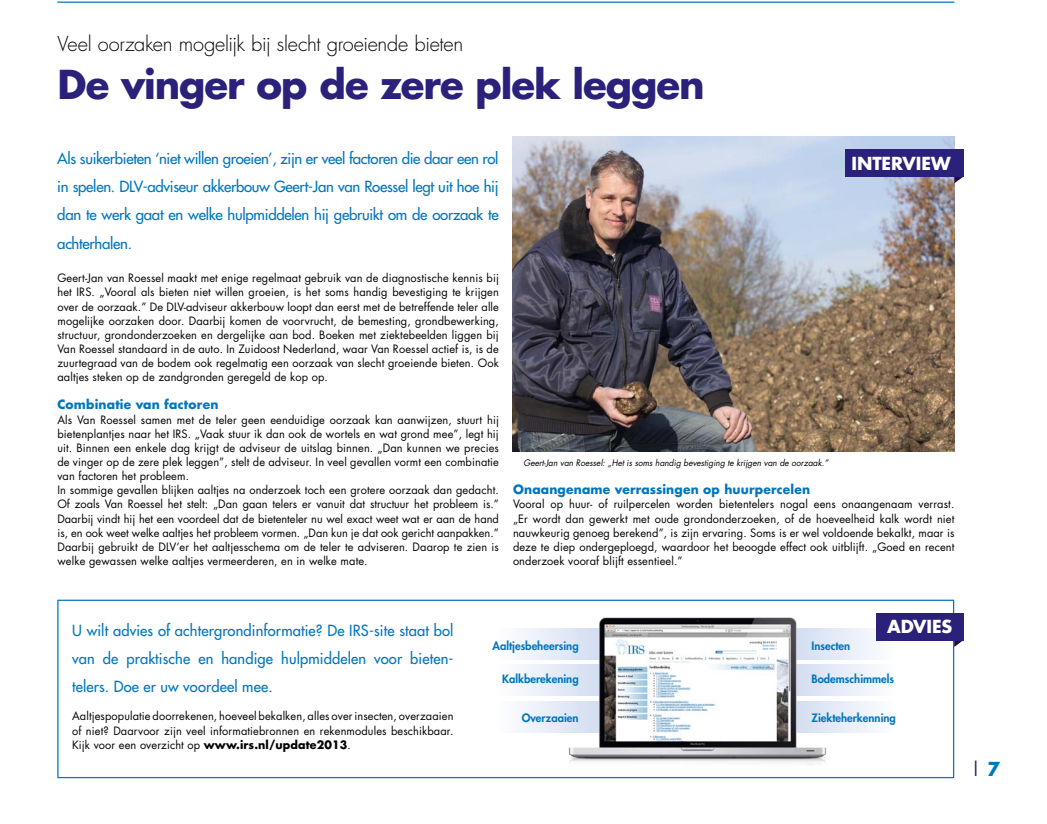
<style>
.page{position:relative;width:1047px;height:824px;background:#fff}
.page>*{position:absolute;margin:0;border:0;box-sizing:border-box;transform-origin:0 0}
.Hoofdkop{font:700 38.75px "Futura";letter-spacing:-.025em;color:#2b217b}
.SUBKOP{font:300 20px "Futura";letter-spacing:-.015em;color:#000}
.t1{font:18.75px "Futura";color:#2b217b}
.TUSSENKOP{font:700 17.5px "Futura";letter-spacing:-.005em;color:#fff}
.Intro{font:15px/28.2px "Futura";letter-spacing:-.005em;color:#0076be;text-align:justify}
.BODY_TXT{font:700 12.5px "Futura";letter-spacing:.015em;color:#0076be}
.BODY_TXT-2{font:11.25px/14.1px "Futura";letter-spacing:.01em;color:#000;text-align:justify}
.BODY_TXT-3{font:800 11.25px "Futura";color:#0076be}
.FOTO_BIJSCHRIFT{font:italic 8.75px "Futura";color:#000;scale:.96 1}
.s1{font-weight:700}
.s2{font-weight:700;color:#0076be}
</style>
<div class="page">
<svg style="left:520px;top:628px;width:42px;height:31px"></svg>
<svg style="left:832px;top:628px;width:64px;height:31px"></svg>
<svg style="left:520px;top:664px;width:42px;height:31px"></svg>
<div style="left:679px;top:664px;width:217px;height:31px;background:#f0f3fa"></div>
<svg style="left:520px;top:701px;width:42px;height:31px"></svg>
<div style="left:679px;top:701px;width:217px;height:31px;background:#f0f3fa"></div>
<div style="left:57px;top:599px;width:897px;height:179px;border:1px solid #0076be"></div>
<img style="left:513px;top:136px;width:441px;height:316px">
<svg style="left:954px;top:177px;width:9px;height:6px"></svg>
<div style="left:845px;top:149px;width:118px;height:28px;background:#2b217b"></div>
<svg style="left:954px;top:640px;width:9px;height:7px"></svg>
<hr style="left:57px;top:2px;width:897px;height:1px;background:#0076be">
<div style="left:876px;top:612px;width:87px;height:28px;background:#2b217b"></div>
<img style="left:562px;top:617px;width:270px;height:162px">
<p class="SUBKOP" style="left:58px;top:31px;width:407px">Veel oorzaken mogelijk bij slecht groeiende bieten</p>
<p class="Hoofdkop" style="left:58px;top:57px;width:648px">De vinger op de zere plek leggen</p>
<p class="Intro" style="left:57px;top:144px;width:443px">Als suikerbieten ‘niet willen groeien’, zijn er veel factoren die daar een rol in spelen. DLV-adviseur akkerbouw Geert-Jan van Roessel legt uit hoe hij dan te werk gaat en welke hulpmiddelen hij gebruikt om de oorzaak te achterhalen.</p>
<p class="TUSSENKOP" style="left:851px;top:151px;width:101px">INTERVIEW</p>
<p class="BODY_TXT-2" style="left:57px;top:271px;width:443px">Geert-Jan van Roessel maakt met enige regelmaat gebruik van de diagnostische kennis bij het IRS. „Vooral als bieten niet willen groeien, is het soms handig bevestiging te krijgen over de oorzaak.” De DLV-adviseur akkerbouw loopt dan eerst met de betreffende teler alle mogelijke oorzaken door. Daarbij komen de voorvrucht, de bemesting, grondbewerking, structuur, grondonderzoeken en dergelijke aan bod. Boeken met ziektebeelden liggen bij Van Roessel standaard in de auto. In Zuidoost Nederland, waar Van Roessel actief is, is de zuurtegraad van de bodem ook regelmatig een oorzaak van slecht groeiende bieten. Ook aaltjes steken op de zandgronden geregeld de kop op.</p>
<p class="BODY_TXT" style="left:57px;top:396px;width:162px">Combinatie van factoren</p>
<p class="BODY_TXT-2" style="left:57px;top:412px;width:443px">Als Van Roessel samen met de teler geen eenduidige oorzaak kan aanwijzen, stuurt hij bietenplantjes naar het IRS. „Vaak stuur ik dan ook de wortels en wat grond mee”, legt hij uit. Binnen een enkele dag krijgt de adviseur de uitslag binnen. „Dan kunnen we precies de vinger op de zere plek leggen”, stelt de adviseur. In veel gevallen vormt een combinatie van factoren het probleem.</p>
<p class="BODY_TXT-2" style="left:57px;top:483px;width:443px">In sommige gevallen blijken aaltjes na onderzoek toch een grotere oorzaak dan gedacht.<br>Of zoals Van Roessel het stelt: „Dan gaan telers er vanuit dat structuur het probleem is.” Daarbij vindt hij het een voordeel dat de bietenteler nu wel exact weet wat er aan de hand is, en ook weet welke aaltjes het probleem vormen. „Dan kun je dat ook gericht aanpakken.”</p>
<p class="BODY_TXT-2" style="left:57px;top:539px;width:443px">Daarbij gebruikt de DLV‘er het aaltjesschema om de teler te adviseren. Daarop te zien is welke gewassen welke aaltjes vermeerderen, en in welke mate.</p>
<p class="FOTO_BIJSCHRIFT" style="left:523px;top:456px;width:319px">Geert-Jan van Roessel: „Het is soms handig bevestiging te krijgen van de oorzaak.”</p>
<p class="BODY_TXT" style="left:513px;top:481px;width:298px">Onaangename verrassingen op huurpercelen</p>
<p class="BODY_TXT-2" style="left:513px;top:497px;width:443px">Vooral op huur- of ruilpercelen worden bietentelers nogal eens onaangenaam verrast. „Er wordt dan gewerkt met oude grondonderzoeken, of de hoeveelheid kalk wordt niet nauwkeurig genoeg berekend”, is zijn ervaring. Soms is er wel voldoende bekalkt, maar is deze te diep ondergeploegd, waardoor het beoogde effect ook uitblijft. „Goed en recent onderzoek vooraf blijft essentieel.”</p>
<p class="TUSSENKOP" style="left:887px;top:614px;width:67px">ADVIES</p>
<p class="Intro" style="left:72px;top:615px;width:383px">U wilt advies of achtergrondinformatie? De IRS-site staat bol van de praktische en handige hulpmiddelen voor bieten&shy;telers. Doe er uw voordeel mee.</p>
<p class="BODY_TXT-2" style="left:72px;top:709px;width:383px">Aaltjespopulatie doorrekenen, hoeveel bekalken, alles over insecten, overzaaien of niet? Daarvoor zijn veel informatiebronnen en rekenmodules beschikbaar.<br>Kijk voor een overzicht op <span class="s1">www.irs.nl/update2013</span>.</p>
<p class="BODY_TXT-3" style="left:521px;top:710px;width:58px">Overzaaien</p>
<p class="BODY_TXT-3" style="left:811px;top:710px;width:86px">Ziekteherkenning</p>
<p class="BODY_TXT-3" style="left:492px;top:638px;width:88px">Aaltjesbeheersing</p>
<p class="BODY_TXT-3" style="left:811px;top:638px;width:40px">Insecten</p>
<p class="BODY_TXT-3" style="left:502px;top:671px;width:78px">Kalkberekening</p>
<p class="BODY_TXT-3" style="left:811px;top:671px;width:84px">Bodemschimmels</p>
<h3 class="t1" style="left:970px;top:756px;width:31px">| <span class="s2">7</span></h3>
</div>
